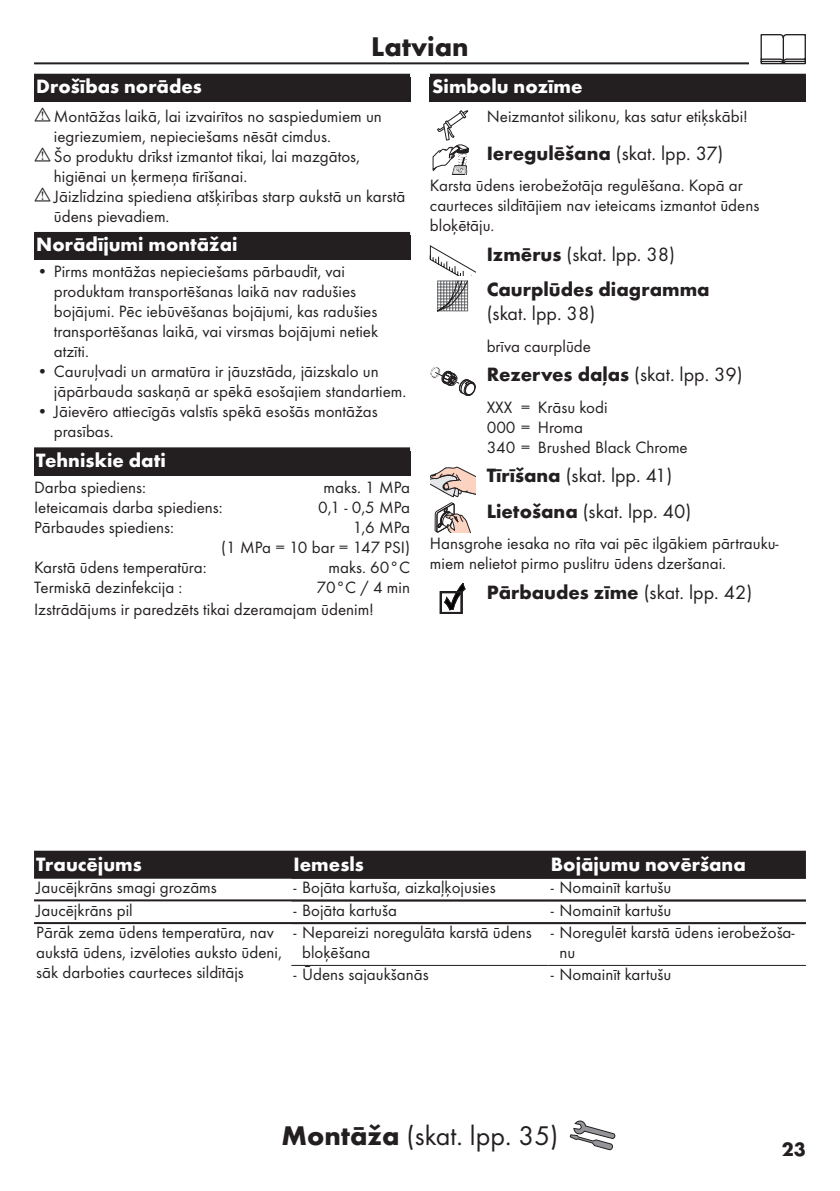
<style>
.page{position:relative;width:840px;height:1191px;background:#fff}
.page>*{position:absolute;margin:0;border:0;box-sizing:border-box;transform-origin:0 0}
.t1{font:28px "Futura TOT Boo";color:#231f20}
.t2{font:700 28px "Futura TOT";color:#231f20}
.t3{font:20px/35.4px "Futura TOT Boo";color:#231f20}
.t4{font:700 20px "Futura TOT";color:#fff}
.t5{font:700 20px "Futura TOT";color:#231f20}
.t6{font:17px/20px "Futura TOT Boo";color:#231f20}
.s1{font-family:"Futura TOT";font-weight:700}
.s2{font-family:"Futura TOT Boo";font-weight:400}
</style>
<div class="page">
<hr style="left:34px;top:62px;width:771px;height:2px;background:#231f20">
<div style="left:748px;top:34px;width:68px;height:34px;background:#fff"></div>
<svg style="left:760px;top:34px;width:45px;height:30px"></svg>
<svg style="left:569px;top:1120px;width:46px;height:30px"></svg>
<div style="left:34px;top:74px;width:376px;height:28px;background:#231f20"></div>
<div style="left:34px;top:232px;width:376px;height:28px;background:#231f20"></div>
<div style="left:34px;top:447px;width:376px;height:28px;background:#231f20"></div>
<div style="left:429px;top:74px;width:376px;height:28px;background:#231f20"></div>
<svg style="left:432px;top:110px;width:36px;height:65px"></svg>
<svg style="left:429px;top:245px;width:46px;height:66px"></svg>
<svg style="left:430px;top:366px;width:45px;height:30px"></svg>
<svg style="left:430px;top:467px;width:45px;height:65px"></svg>
<svg style="left:440px;top:583px;width:25px;height:30px"></svg>
<div style="left:34px;top:850px;width:771px;height:26px;background:#231f20"></div>
<hr style="left:34px;top:876px;width:771px;height:2px;background:#231f20">
<hr style="left:34px;top:899px;width:771px;height:2px;background:#231f20">
<hr style="left:34px;top:922px;width:771px;height:2px;background:#231f20">
<hr style="left:291px;top:965px;width:257px;height:1px;background:#231f20">
<hr style="left:548px;top:965px;width:257px;height:1px;background:#231f20">
<h1 class="t2" style="left:371px;top:29px;width:99px">Latvian</h1>
<p class="t4" style="left:36px;top:74px;width:167px">Drošības norādes</p>
<p class="t6" style="left:54px;top:106px;width:353px">Montāžas laikā, lai izvairītos no saspiedumiem un iegriezumiem, nepieciešams nēsāt cimdus.<br>Šo produktu drīkst izmantot tikai, lai mazgātos, higiēnai un ķermeņa tīrīšanai.<br>Jāizlīdzina spiediena atšķirības starp aukstā un karstā ūdens pievadiem.</p>
<p class="t4" style="left:36px;top:232px;width:202px">Norādījumi montāžai</p>
<p class="t6" style="left:54px;top:261px;width:326px;text-indent:-17px">• Pirms montāžas nepieciešams pārbaudīt, vai produktam transportēšanas laikā nav radušies bojājumi. Pēc iebūvēšanas bojājumi, kas radušies transportēšanas laikā, vai virsmas bojājumi netiek atzīti.</p>
<p class="t6" style="left:54px;top:361px;width:354px;text-indent:-17px">• Cauruļvadi un armatūra ir jāuzstāda, jāizskalo un jāpārbauda saskaņā ar spēkā esošajiem standartiem.</p>
<p class="t6" style="left:54px;top:401px;width:325px;text-indent:-17px">• Jāievēro attiecīgās valstīs spēkā esošās montāžas prasības.</p>
<p class="t4" style="left:36px;top:448px;width:131px">Tehniskie dati</p>
<p class="t6" style="left:34px;top:477px;width:113px">Darba spiediens:</p>
<p class="t6" style="left:323px;top:477px;width:88px">maks. 1 MPa</p>
<p class="t6" style="left:34px;top:497px;width:190px">Ieteicamais darba spiediens:</p>
<p class="t6" style="left:318px;top:497px;width:93px">0,1 - 0,5 MPa</p>
<p class="t6" style="left:34px;top:517px;width:141px">Pārbaudes spiediens:</p>
<p class="t6" style="left:221px;top:517px;width:190px;text-align:right">1,6 MPa<br>(1 MPa = 10 bar = 147 PSI)</p>
<p class="t6" style="left:34px;top:557px;width:174px">Karstā ūdens temperatūra:</p>
<p class="t6" style="left:328px;top:557px;width:83px">maks. 60°C</p>
<p class="t6" style="left:34px;top:577px;width:150px">Termiskā dezinfekcija :</p>
<p class="t6" style="left:34px;top:575px;width:377px;line-height:22.8px;text-indent:282px">70°C / 4 min<br>Izstrādājums ir paredzēts tikai dzeramajam ūdenim!</p>
<p class="t4" style="left:432px;top:74px;width:152px">Simbolu nozīme</p>
<p class="t6" style="left:486px;top:106px;width:262px">Neizmantot silikonu, kas satur etiķskābi!</p>
<p class="t3" style="left:486px;top:135px;width:238px"><span class="s1">Ieregulēšana</span> (skat. lpp. 37)</p>
<p class="t6" style="left:429px;top:175px;width:331px">Karsta ūdens ierobežotāja regulēšana. Kopā ar caurteces sildītājiem nav ieteicams izmantot ūdens bloķētāju.</p>
<p class="t3" style="left:486px;top:236px;width:190px"><span class="s1">Izmērus</span> (skat. lpp. 38)</p>
<p class="t5" style="left:486px;top:277px;width:224px">Caurplūdes diagramma</p>
<p class="t3" style="left:486px;top:296px;width:110px">(skat. lpp. 38)</p>
<p class="t6" style="left:486px;top:336px;width:106px">brīva caurplūde</p>
<p class="t5" style="left:486px;top:362px;width:257px">Rezerves daļas <span class="s2">(skat. lpp. 39)</span></p>
<p class="t6" style="left:486px;top:397px;width:202px">XXX = Krāsu kodi<br>000 = Hroma<br>340 = Brushed Black Chrome</p>
<p class="t3" style="left:486px;top:458px;width:206px"><span class="s1">Tīrīšana</span> (skat. lpp. 41)<br><span class="s1">Lietošana</span> (skat. lpp. 40)</p>
<p class="t6" style="left:429px;top:533px;width:350px">Hansgrohe iesaka no rīta vai pēc ilgākiem pārtrauku&shy;miem nelietot pirmo puslitru ūdens dzeršanai.</p>
<p class="t5" style="left:486px;top:580px;width:267px">Pārbaudes zīme <span class="s2">(skat. lpp. 42)</span></p>
<p class="t4" style="left:36px;top:852px;width:107px">Traucējums</p>
<p class="t4" style="left:293px;top:852px;width:72px">Iemesls</p>
<p class="t4" style="left:550px;top:852px;width:196px">Bojājumu novēršana</p>
<p class="t6" style="left:36px;top:877px;width:182px">Jaucējkrāns smagi grozāms</p>
<p class="t6" style="left:293px;top:877px;width:203px">- Bojāta kartuša, aizkaļķojusies</p>
<p class="t6" style="left:550px;top:877px;width:122px">- Nomainīt kartušu</p>
<p class="t6" style="left:36px;top:899px;width:98px">Jaucējkrāns pil</p>
<p class="t6" style="left:293px;top:899px;width:105px">- Bojāta kartuša</p>
<p class="t6" style="left:550px;top:899px;width:122px">- Nomainīt kartušu</p>
<p class="t6" style="left:36px;top:922px;width:247px">Pārāk zema ūdens temperatūra, nav aukstā ūdens, izvēloties auksto ūdeni, sāk darboties caurteces sildītājs</p>
<p class="t6" style="left:302px;top:922px;width:231px;text-indent:-8px">- Nepareizi noregulāta karstā ūdens bloķēšana</p>
<p class="t6" style="left:559px;top:922px;width:236px;text-indent:-8px">- Noregulēt karstā ūdens ierobežoša&shy;nu</p>
<p class="t6" style="left:293px;top:964px;width:136px">- Ūdens sajaukšanās</p>
<p class="t6" style="left:550px;top:964px;width:122px">- Nomainīt kartušu</p>
<h1 class="t1" style="left:281px;top:1119px;width:278px"><span class="s1">Montāža</span> (skat. lpp. 35)</h1>
<p class="t5" style="left:781px;top:1136px;width:25px">23</p>
</div>
